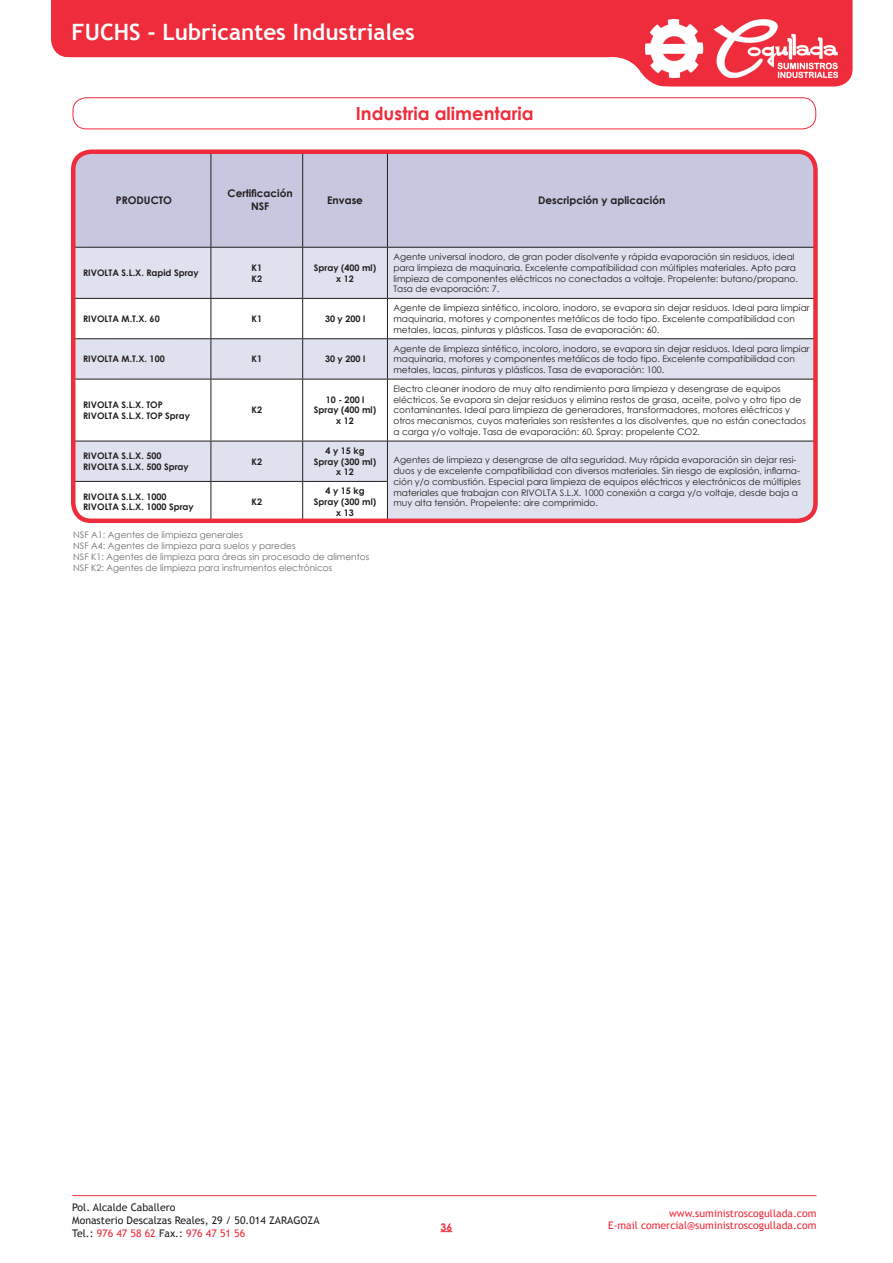
<style>
.page{position:relative;width:893px;height:1263px;background:#fff}
.page>*{position:absolute;margin:0;border:0;box-sizing:border-box;transform-origin:0 0}
.t1{font:700 22.5px "Trebuchet MS";color:#fff}
.t2{font:700 18px "Century Gothic";color:#ee2c3b}
.t3{font:10.5px/12.6px "Trebuchet MS";color:#231f20}
.t4{font:10.5px/12.6px "Trebuchet MS";color:#ee2c3b;text-align:right}
.t5{font:700 10.5px/12.6px "Century Gothic";color:#231f20;text-align:center}
.t6{font:700 10.5px "Century Gothic";color:#ee2c3b}
.t7{font:9px/10.8px "Century Gothic";color:#231f20}
.t8{font:700 9px/10.8px "Century Gothic";color:#231f20}
.t9{font:9px/10.8px "Century Gothic";color:#6c6d70}
.s1{color:#ee2c3b}
</style>
<div class="page">
<div style="left:51px;top:0;width:802px;height:87px;background:#ee2c3b"></div>
<img style="left:645px;top:19px;width:193px;height:58px">
<div style="left:27px;top:57px;width:585px;height:57px;background:#fff"></div>
<div style="left:582px;top:58px;width:63px;height:62px;background:#fff;border-radius:50%"></div>
<div style="left:582px;top:57px;width:64px;height:64px;border:2px solid #fff;border-radius:50%"></div>
<svg style="left:639px;top:73px;width:40px;height:24px"></svg>
<svg style="left:51px;top:40px;width:32px;height:18px"></svg>
<hr style="left:72px;top:1195px;width:744px;height:1px;background:#ee2c3b">
<div style="left:73px;top:97px;width:743px;height:32px;border:1px solid #ee2c3b;border-radius:14px"></div>
<div style="left:76px;top:154px;width:737px;height:93px;background:#c7c7e0"></div>
<div style="left:76px;top:248px;width:737px;height:50px;background:#e0e1ee"></div>
<svg style="left:76px;top:299px;width:737px;height:219px"></svg>
<hr style="left:73px;top:152px;width:138px;height:1px;background:#231f20">
<hr style="left:211px;top:152px;width:1px;height:95px;background:#231f20">
<hr style="left:302px;top:152px;width:1px;height:95px;background:#231f20">
<hr style="left:387px;top:152px;width:428px;height:1px;background:#231f20">
<hr style="left:387px;top:152px;width:1px;height:95px;background:#231f20">
<hr style="left:816px;top:152px;width:1px;height:95px;background:#231f20">
<hr style="left:211px;top:299px;width:1px;height:39px;background:#231f20">
<hr style="left:302px;top:299px;width:1px;height:39px;background:#231f20">
<hr style="left:387px;top:299px;width:1px;height:39px;background:#231f20">
<hr style="left:211px;top:379px;width:1px;height:62px;background:#231f20">
<hr style="left:302px;top:379px;width:1px;height:62px;background:#231f20">
<hr style="left:387px;top:379px;width:1px;height:62px;background:#231f20">
<hr style="left:211px;top:482px;width:1px;height:39px;background:#231f20">
<hr style="left:302px;top:482px;width:1px;height:39px;background:#231f20">
<hr style="left:73px;top:247px;width:138px;height:1px;background:#231f20">
<hr style="left:73px;top:298px;width:138px;height:1px;background:#231f20">
<hr style="left:211px;top:247px;width:92px;height:1px;background:#231f20">
<hr style="left:211px;top:248px;width:1px;height:50px;background:#231f20">
<hr style="left:211px;top:298px;width:92px;height:1px;background:#231f20">
<hr style="left:303px;top:247px;width:84px;height:1px;background:#231f20">
<hr style="left:302px;top:248px;width:1px;height:50px;background:#231f20">
<hr style="left:303px;top:298px;width:84px;height:1px;background:#231f20">
<hr style="left:387px;top:247px;width:428px;height:1px;background:#231f20">
<hr style="left:387px;top:248px;width:1px;height:50px;background:#231f20">
<hr style="left:387px;top:298px;width:428px;height:1px;background:#231f20">
<hr style="left:73px;top:338px;width:138px;height:1px;background:#231f20">
<hr style="left:73px;top:379px;width:138px;height:1px;background:#231f20">
<hr style="left:211px;top:338px;width:92px;height:1px;background:#231f20">
<hr style="left:211px;top:339px;width:1px;height:40px;background:#231f20">
<hr style="left:211px;top:379px;width:92px;height:1px;background:#231f20">
<hr style="left:303px;top:338px;width:84px;height:1px;background:#231f20">
<hr style="left:302px;top:339px;width:1px;height:40px;background:#231f20">
<hr style="left:303px;top:379px;width:84px;height:1px;background:#231f20">
<hr style="left:387px;top:338px;width:428px;height:1px;background:#231f20">
<hr style="left:387px;top:339px;width:1px;height:40px;background:#231f20">
<hr style="left:387px;top:379px;width:428px;height:1px;background:#231f20">
<hr style="left:73px;top:441px;width:138px;height:1px;background:#231f20">
<hr style="left:73px;top:481px;width:138px;height:1px;background:#231f20">
<hr style="left:211px;top:441px;width:92px;height:1px;background:#231f20">
<hr style="left:211px;top:441px;width:1px;height:40px;background:#231f20">
<hr style="left:211px;top:481px;width:92px;height:1px;background:#231f20">
<hr style="left:303px;top:441px;width:84px;height:1px;background:#231f20">
<hr style="left:302px;top:441px;width:1px;height:40px;background:#231f20">
<hr style="left:303px;top:481px;width:85px;height:1px;background:#231f20">
<hr style="left:387px;top:441px;width:428px;height:1px;background:#231f20">
<hr style="left:387px;top:441px;width:1px;height:40px;background:#231f20">
<hr style="left:387px;top:482px;width:1px;height:39px;background:#231f20">
<hr style="left:816px;top:481px;width:1px;height:40px;background:#231f20">
<div style="left:71px;top:149px;width:747px;height:374px;border:4px solid #ee2c3b;border-radius:18px"></div>
<h1 class="t1" style="left:72px;top:18px;width:345px">FUCHS - Lubricantes Industriales</h1>
<h2 class="t2" style="left:356px;top:100px;width:179px">Industria alimentaria</h2>
<p class="t5" style="left:116px;top:193px;width:58px">PRODUCTO</p>
<p class="t5" style="left:228px;top:187px;width:67px">Certificación<br>NSF</p>
<p class="t5" style="left:327px;top:193px;width:37px">Envase</p>
<p class="t5" style="left:538px;top:193px;width:129px">Descripción y aplicación</p>
<p class="t8" style="left:83px;top:267px;width:117px">RIVOLTA S.L.X. Rapid Spray</p>
<p class="t8" style="left:251px;top:262px;width:12px">K1<br>K2</p>
<p class="t8" style="left:314px;top:262px;width:64px;text-align:center">Spray (400 ml) x 12</p>
<p class="t7" style="left:393px;top:251px;width:406px">Agente universal inodoro, de gran poder disolvente y rápida evaporación sin residuos, ideal para limpieza de maquinaria. Excelente compatibilidad con múltiples materiales. Apto para limpieza de componentes eléctricos no conectados a voltaje. Propelente: butano/propano.<br>Tasa de evaporación: 7.</p>
<p class="t8" style="left:83px;top:313px;width:78px">RIVOLTA M.T.X. 60</p>
<p class="t8" style="left:251px;top:313px;width:12px">K1</p>
<p class="t8" style="left:325px;top:313px;width:42px">30 y 200 l</p>
<p class="t7" style="left:393px;top:302px;width:418px">Agente de limpieza sintético, incoloro, inodoro, se evapora sin dejar residuos. Ideal para limpiar maquinaria, motores y componentes metálicos de todo tipo. Excelente compatibilidad con metales, lacas, pinturas y plásticos. Tasa de evaporación: 60.</p>
<p class="t8" style="left:83px;top:353px;width:83px">RIVOLTA M.T.X. 100</p>
<p class="t8" style="left:251px;top:353px;width:12px">K1</p>
<p class="t8" style="left:325px;top:353px;width:42px">30 y 200 l</p>
<p class="t7" style="left:393px;top:343px;width:418px">Agente de limpieza sintético, incoloro, inodoro, se evapora sin dejar residuos. Ideal para limpiar maquinaria, motores y componentes metálicos de todo tipo. Excelente compatibilidad con metales, lacas, pinturas y plásticos. Tasa de evaporación: 100.</p>
<p class="t8" style="left:83px;top:399px;width:108px">RIVOLTA S.L.X. TOP<br>RIVOLTA S.L.X. TOP Spray</p>
<p class="t8" style="left:251px;top:404px;width:12px">K2</p>
<p class="t8" style="left:314px;top:394px;width:64px;text-align:center">10 - 200 l<br>Spray (400 ml) x 12</p>
<p class="t7" style="left:393px;top:383px;width:414px">Electro cleaner inodoro de muy alto rendimiento para limpieza y desengrase de equipos eléctricos. Se evapora sin dejar residuos y elimina restos de grasa, aceite, polvo y otro tipo de contaminantes. Ideal para limpieza de generadores, transformadores, motores eléctricos y otros mecanismos, cuyos materiales son resistentes a los disolventes, que no están conectados a carga y/o voltaje. Tasa de evaporación: 60. Spray: propelente CO2.</p>
<p class="t8" style="left:83px;top:450px;width:107px">RIVOLTA S.L.X. 500<br>RIVOLTA S.L.X. 500 Spray</p>
<p class="t8" style="left:251px;top:455px;width:12px">K2</p>
<p class="t8" style="left:314px;top:445px;width:64px;text-align:center">4 y 15 kg<br>Spray (300 ml) x 12</p>
<p class="t7" style="left:393px;top:454px;width:409px">Agentes de limpieza y desengrase de alta seguridad. Muy rápida evaporación sin dejar resi&shy;duos y de excelente compatibilidad con diversos materiales. Sin riesgo de explosión, inflama&shy;ción y/o combustión. Especial para limpieza de equipos eléctricos y electrónicos de múltiples materiales que trabajan con RIVOLTA S.L.X. 1000 conexión a carga y/o voltaje, desde baja a muy alta tensión. Propelente: aire comprimido.</p>
<p class="t8" style="left:83px;top:490px;width:112px">RIVOLTA S.L.X. 1000<br>RIVOLTA S.L.X. 1000 Spray</p>
<p class="t8" style="left:252px;top:496px;width:12px">K2</p>
<p class="t8" style="left:314px;top:485px;width:64px;text-align:center">4 y 15 kg<br>Spray (300 ml) x 13</p>
<p class="t9" style="left:73px;top:529px;width:297px">NSF A1: Agentes de limpieza generales<br>NSF A4: Agentes de limpieza para suelos y paredes<br>NSF K1: Agentes de limpieza para áreas sin procesado de alimentos NSF K2: Agentes de limpieza para instrumentos electrónicos</p>
<p class="t3" style="left:72px;top:1201px;width:249px">Pol. Alcalde Caballero<br>Monasterio Descalzas Reales, 29 / 50.014 ZARAGOZA<br>Tel.: <span class="s1">976 47 58 62</span> Fax.: <span class="s1">976 47 51 56</span></p>
<p class="t6" style="left:441px;top:1219px;width:13px">36</p>
<p class="t4" style="left:608px;top:1207px;width:210px">www.suministroscogullada.com<br>E-mail comercial@suministroscogullada.com</p>
</div>
